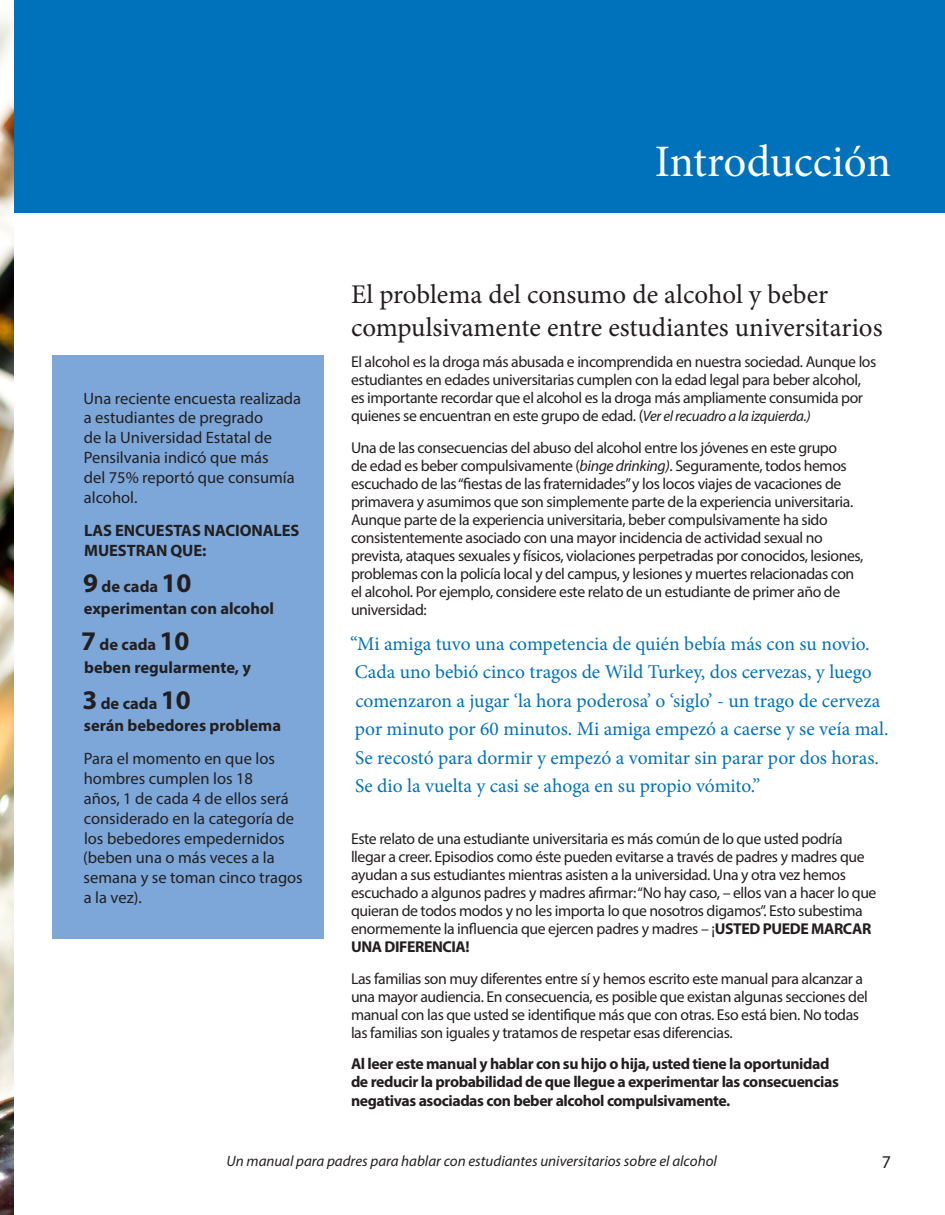
<style>
.page{position:relative;width:945px;height:1215px;background:#fff}
.page>*{position:absolute;margin:0;border:0;box-sizing:border-box;transform-origin:0 0}
.t1{font:45px "Minion Pro";color:#fff}
.SubTitle{font:27px/32.4px "Minion Pro";letter-spacing:-.005em;color:#231f20}
.Call_Out{font:19.5px/28.5px "Minion Pro";color:#0072bc}
.t2{font:18px "Myriad Pro";color:#231f20}
.Body_Bold{font:16.5px/19.8px "Myriad Pro";color:#231f20}
.Body_Bold-2{font:700 16.5px/22.5px "Myriad Pro";color:#231f20}
.Body{font:15.75px/18px "Myriad Pro";letter-spacing:-.025em;color:#231f20}
.Body_Bold-3{font:700 15.75px/18.5px "Myriad Pro";letter-spacing:-.025em;color:#231f20}
.t3{font:italic 15px "Myriad Pro";color:#231f20}
.s1{font-size:27px}
.s2{font-size:16.5px}
.s3{font-style:italic;font-size:15px}
.s4{font-style:italic}
.s5{font-weight:700}
</style>
<div class="page">
<div style="left:14px;top:0;width:931px;height:212px;background:#0072bc"></div>
<svg style="left:13px;top:20px;width:1px;height:186px"></svg>
<img style="left:0;top:17px;width:13px;height:1198px">
<div style="left:52px;top:355px;width:272px;height:584px;background:#7ca7d8"></div>
<p class="t1" style="left:655px;top:131px;width:238px">Introducción</p>
<p class="Body_Bold" style="left:84px;top:388px;width:219px">Una reciente encuesta realizada a estudiantes de pregrado<br>de la Universidad Estatal de<br>Pensilvania indicó que más<br>del 75% reportó que consumía alcohol.</p>
<p class="Body_Bold-2" style="left:84px;top:520px;width:217px;line-height:19.8px">LAS ENCUESTAS NACIONALES<br>MUESTRAN QUE:</p>
<p class="Body_Bold-2" style="left:83px;top:574px;width:192px"><span class="s1">9</span> de cada <span class="s1">10 </span>experimentan con alcohol</p>
<p class="Body_Bold-2" style="left:81px;top:633px;width:171px"><span class="s1">7</span> de cada <span class="s1">10<br></span>beben regularmente, y</p>
<p class="Body_Bold-2" style="left:82px;top:691px;width:200px"><span class="s1">3</span> de cada <span class="s1">10<br></span>serán bebedores problema</p>
<p class="Body_Bold" style="left:83px;top:749px;width:221px">Para el momento en que los hombres cumplen los 18<br>años, 1 de cada 4 de ellos será considerado en la categoría de los bebedores empedernidos (beben una o más veces a la semana y se toman cinco tragos a la vez).</p>
<p class="SubTitle" style="left:351px;top:278px;width:533px">El problema del consumo de alcohol y beber compulsivamente entre estudiantes universitarios</p>
<p class="Body" style="left:351px;top:353px;width:527px">El alcohol es la droga más abusada e incomprendida en nuestra sociedad. Aunque los estudiantes en edades universitarias cumplen con la edad legal para beber alcohol, es importante recordar que el alcohol es la droga más ampliamente consumida por quienes se encuentran en este grupo de edad. <span class="s2">(</span><span class="s3">Ver el recuadro a la izquierda.)</span></p>
<p class="Body" style="left:351px;top:438px;width:514px">Una de las consecuencias del abuso del alcohol entre los jóvenes en este grupo<br>de edad es beber compulsivamente (<span class="s4">binge drinking)</span>. Seguramente, todos hemos escuchado de las “fiestas de las fraternidades” y los locos viajes de vacaciones de primavera y asumimos que son simplemente parte de la experiencia universitaria.<br>Aunque parte de la experiencia universitaria, beber compulsivamente ha sido consistentemente asociado con una mayor incidencia de actividad sexual no prevista, ataques sexuales y físicos, violaciones perpetradas por conocidos, lesiones, problemas con la policía local y del campus, y lesiones y muertes relacionadas con el alcohol. Por ejemplo, considere este relato de un estudiante de primer año de universidad:</p>
<p class="Call_Out" style="left:350px;top:630px;width:540px">“Mi amiga tuvo una competencia de quién bebía más con su novio.<br>Cada uno bebió cinco tragos de Wild Turkey, dos cervezas, y luego comenzaron a jugar ‘la hora poderosa’ o ‘siglo’ - un trago de cerveza por minuto por 60 minutos. Mi amiga empezó a caerse y se veía mal.<br>Se recostó para dormir y empezó a vomitar sin parar por dos horas.<br>Se dio la vuelta y casi se ahoga en su propio vómito.”</p>
<p class="Body" style="left:351px;top:830px;width:527px">Este relato de una estudiante universitaria es más común de lo que usted podría llegar a creer. Episodios como éste pueden evitarse a través de padres y madres que ayudan a sus estudiantes mientras asisten a la universidad. Una y otra vez hemos escuchado a algunos padres y madres afirmar: “No hay caso, – ellos van a hacer lo que quieran de todos modos y no les importa lo que nosotros digamos”. Esto subestima enormemente la influencia que ejercen padres y madres – ¡<span class="s5">USTED PUEDE MARCAR UNA DIFERENCIA!</span></p>
<p class="Body" style="left:351px;top:969px;width:518px">Las familias son muy diferentes entre sí y hemos escrito este manual para alcanzar a una mayor audiencia. En consecuencia, es posible que existan algunas secciones del manual con las que usted se identifique más que con otras. Eso está bien. No todas las familias son iguales y tratamos de respetar esas diferencias.</p>
<p class="Body_Bold-3" style="left:351px;top:1054px;width:489px">Al leer este manual y hablar con su hijo o hija, usted tiene la oportunidad de reducir la probabilidad de que llegue a experimentar las consecuencias negativas asociadas con beber alcohol compulsivamente.</p>
<p class="t3" style="left:227px;top:1151px;width:492px">Un manual para padres para hablar con estudiantes universitarios sobre el alcohol</p>
<p class="t2" style="left:882px;top:1151px;width:11px">7</p>
</div>
